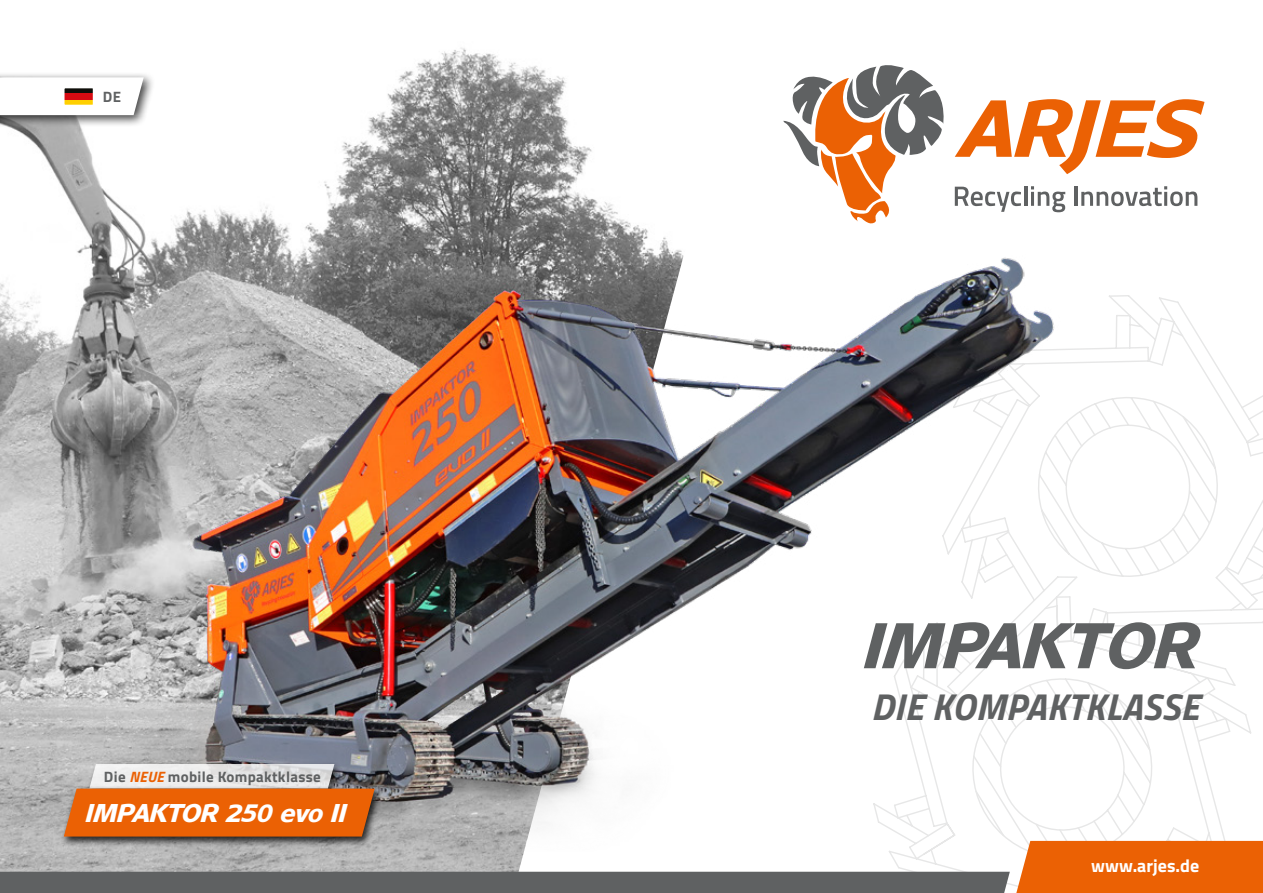
<style>
.page{position:relative;width:1263px;height:893px;background:#fff}
.page>*{position:absolute;margin:0;border:0;box-sizing:border-box;transform-origin:0 0}
.t1{font:italic 63px "Palo Alto";color:#5f6162}
.t2{font:italic 700 37.5px "Titillium";letter-spacing:.01em;color:#5f6162}
.t3{font:italic 25.05px "Palo Alto";letter-spacing:-.01em;color:#fff}
.t4{font:700 18px "Titillium";color:#fff}
.t5{font:700 15px "Titillium";letter-spacing:.02em;color:#5f6162}
.s1{font-style:italic;color:#eb6104}
</style>
<div class="page">
<img style="left:12px;top:47px;width:501px;height:123px">
<svg style="left:513px;top:62px;width:692px;height:108px"></svg>
<svg style="left:955px;top:99px;width:249px;height:71px"></svg>
<svg style="left:783px;top:63px;width:163px;height:107px"></svg>
<img style="left:0;top:170px;width:1263px;height:723px">
<div style="left:0;top:71px;width:155px;height:57px;background:#000;opacity:.75"></div>
<svg style="left:0;top:77px;width:144px;height:38px"></svg>
<div style="left:85px;top:761px;width:258px;height:38px;background:#000;opacity:.8"></div>
<div style="left:60px;top:785px;width:323px;height:62px;background:#000;opacity:.8"></div>
<svg style="left:64px;top:764px;width:311px;height:72px;background:#de874d"></svg>
<div style="left:64px;top:88px;width:30px;height:17px;background:#0f0e09"></div>
<div style="left:64px;top:93px;width:30px;height:12px;background:#d70b12"></div>
<div style="left:64px;top:100px;width:30px;height:5px;background:#fecf00"></div>
<div style="left:63px;top:87px;width:31px;height:19px;border:2px solid #fff"></div>
<p class="t5" style="left:103px;top:85px;width:20px">DE</p>
<p class="t5" style="left:104px;top:765px;width:218px">Die <span class="s1">NEUE</span> mobile Kompaktklasse</p>
<h3 class="t3" style="left:86px;top:798px;width:262px">IMPAKTOR 250 evo II</h3>
<h1 class="t1" style="left:864px;top:608px;width:336px">IMPAKTOR</h1>
<h2 class="t2" style="left:871px;top:677px;width:329px">DIE KOMPAKTKLASSE</h2>
<p class="t4" style="left:1091px;top:852px;width:109px">www.arjes.de</p>
</div>
